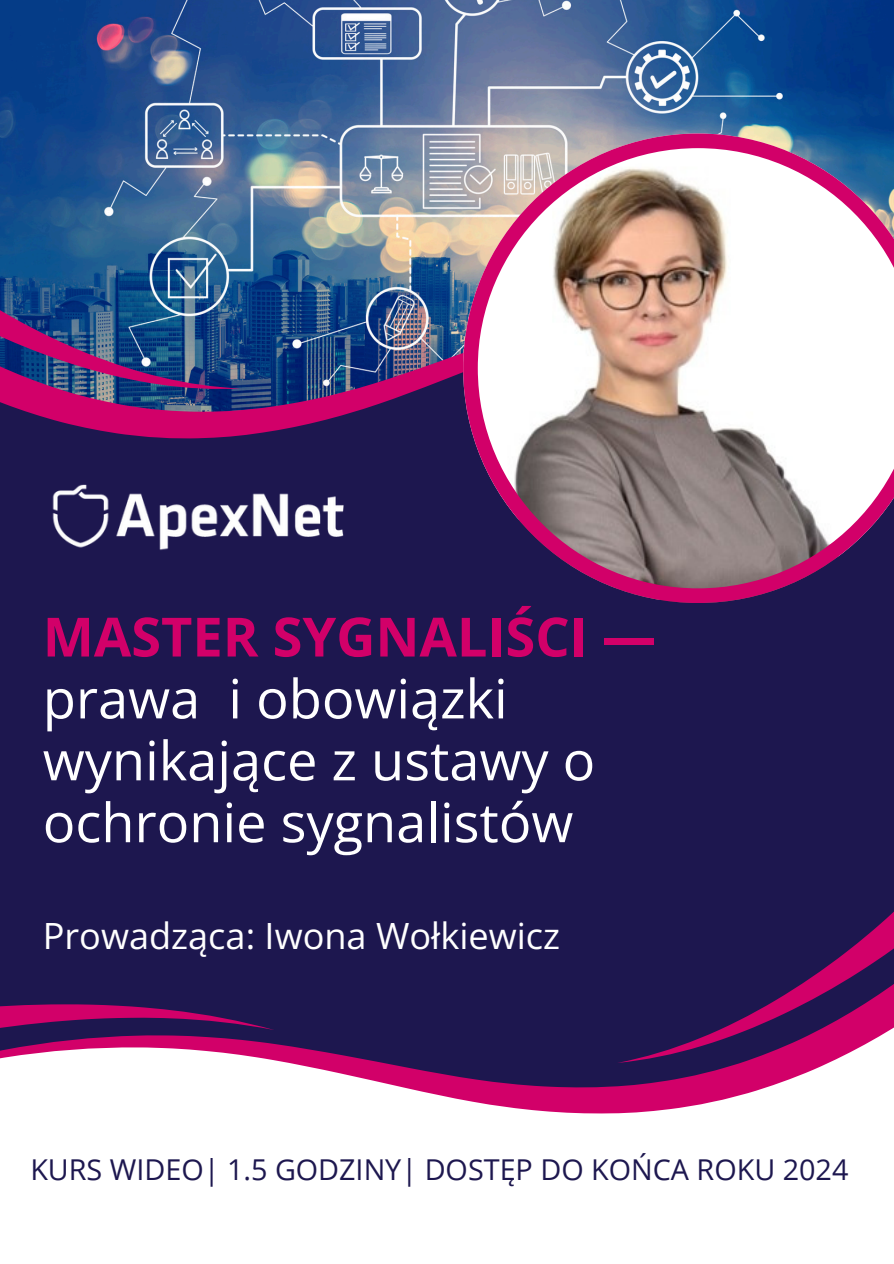
<style>
.page{position:relative;width:894px;height:1264px;background:#fff}
.page>*{position:absolute;margin:0;border:0;box-sizing:border-box;transform-origin:0 0}
.t1{font:54.15px/61.8px "Open Sans";color:#fff}
.t2{font:36.15px "Open Sans";color:#fff}
.t3{font:28.65px "Open Sans";color:#1d174f}
.s1{font-weight:700;color:#d20069}
</style>
<div class="page">
<div style="left:0;top:0;width:893px;height:1263px;background:#1d174f"></div>
<img style="left:0;top:0;width:893px;height:276px">
<svg style="left:168px;top:276px;width:295px;height:163px;background:#275489"></svg>
<svg style="left:0;top:289px;width:463px;height:149px"></svg>
<svg style="left:0;top:276px;width:241px;height:114px;background:#3a4884"></svg>
<div style="left:0;top:1227px;width:893px;height:36px;background:#fff"></div>
<svg style="left:0;top:1044px;width:893px;height:183px;background:#ead7e5"></svg>
<svg style="left:598px;top:912px;width:295px;height:152px"></svg>
<svg style="left:0;top:1004px;width:274px;height:87px"></svg>
<img style="left:463px;top:133px;width:430px;height:470px">
<img style="left:52px;top:484px;width:292px;height:66px">
<p class="t1" style="left:43px;top:604px;width:614px"><span class="s1">MASTER SYGNALIŚCI — </span>prawa i obowiązki wynikające z ustawy o ochronie sygnalistów</p>
<h1 class="t2" style="left:43px;top:910px;width:518px">Prowadząca: Iwona Wołkiewicz</h1>
<h2 class="t3" style="left:30px;top:1149px;width:819px">KURS WIDEO| 1.5 GODZINY| DOSTĘP DO KOŃCA ROKU 2024</h2>
</div>
